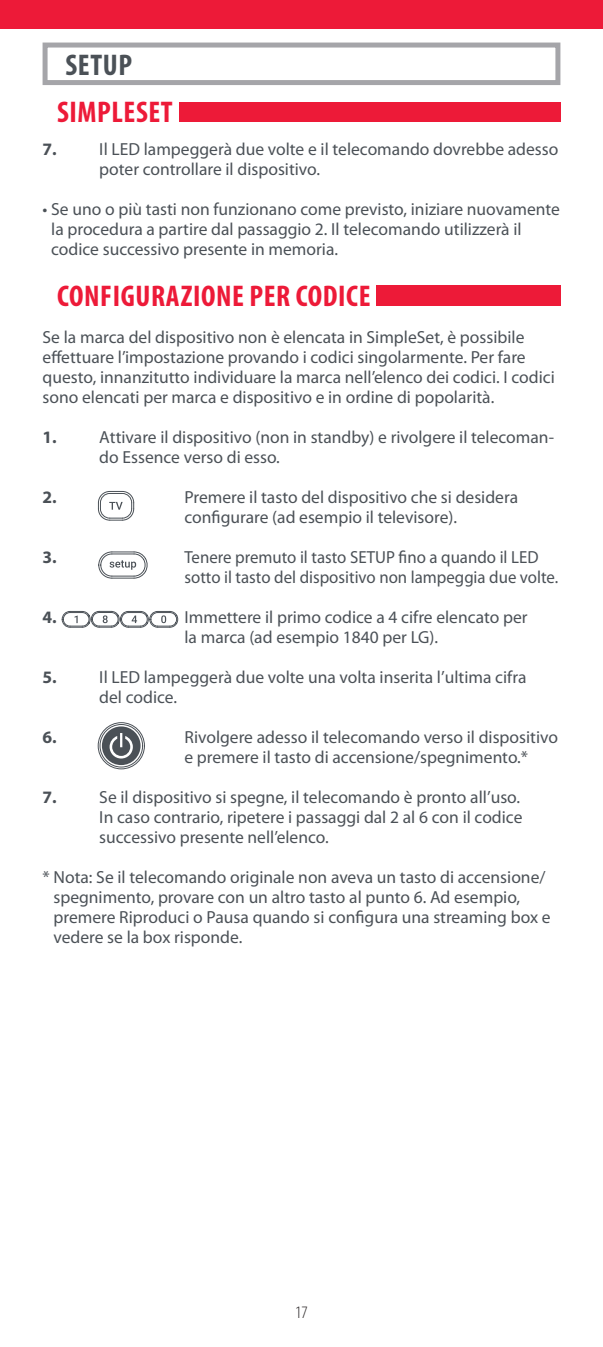
<style>
.page{position:relative;width:603px;height:1347px;background:#fff}
.page>*{position:absolute;margin:0;border:0;box-sizing:border-box;transform-origin:0 0}
.t1{font:700 condensed 30px "Myriad Pro";letter-spacing:.02em;color:#ed1a38}
.t2{font:700 condensed 30px "Myriad Pro";letter-spacing:.02em;color:#4b5157}
.t3{font:17.5px/20px "Myriad Pro";color:#4b5157}
.t4{font:17.5px/20px "Myriad Pro";color:#4b5157;scale:.96 1}
.t5{font:700 17.5px "Myriad Pro";color:#4b5157}
.t6{font:300 condensed 17.5px "Myriad Pro";color:#231f20}
</style>
<div class="page">
<div style="left:0;top:0;width:602px;height:28px;background:#ed1a38"></div>
<div style="left:43px;top:43px;width:517px;height:42px;border:5px solid #a5a5a9"></div>
<div style="left:375px;top:286px;width:185px;height:20px;background:#ed1a38"></div>
<div style="left:179px;top:102px;width:381px;height:20px;background:#ed1a38"></div>
<svg style="left:97px;top:491px;width:37px;height:30px"></svg>
<svg style="left:98px;top:551px;width:50px;height:28px"></svg>
<div style="left:98px;top:722px;width:47px;height:47px;border:1px solid #4b5157;border-radius:50%"></div>
<div style="left:100px;top:724px;width:43px;height:43px;border:1px solid #4b5157;border-radius:50%"></div>
<div style="left:102px;top:726px;width:38px;height:39px;background:#4b5157;border-radius:50%"></div>
<svg style="left:109px;top:733px;width:24px;height:25px"></svg>
<svg style="left:62px;top:611px;width:116px;height:17px"></svg>
<h1 class="t2" style="left:65px;top:46px;width:68px">SETUP</h1>
<h1 class="t1" style="left:57px;top:93px;width:117px">SIMPLESET</h1>
<p class="t5" style="left:43px;top:138px;width:16px">7.</p>
<p class="t3" style="left:99px;top:139px;width:460px">Il LED lampeggerà due volte e il telecomando dovrebbe adesso poter controllare il dispositivo.</p>
<p class="t3" style="left:51px;top:199px;width:510px;text-indent:-9px">• Se uno o più tasti non funzionano come previsto, iniziare nuovamente la procedura a partire dal passaggio 2. Il telecomando utilizzerà il codice successivo presente in memoria.</p>
<h1 class="t1" style="left:57px;top:277px;width:315px">CONFIGURAZIONE PER CODICE</h1>
<p class="t3" style="left:43px;top:327px;width:513px">Se la marca del dispositivo non è elencata in SimpleSet, è possibile effettuare l’impostazione provando i codici singolarmente. Per fare questo, innanzitutto individuare la marca nell’elenco dei codici. I codici sono elencati per marca e dispositivo e in ordine di popolarità.</p>
<p class="t5" style="left:43px;top:425px;width:16px">1.</p>
<p class="t3" style="left:99px;top:427px;width:456px">Attivare il dispositivo (non in standby) e rivolgere il telecoman&shy;do Essence verso di esso.</p>
<p class="t5" style="left:43px;top:485px;width:16px">2.</p>
<p class="t3" style="left:184px;top:487px;width:335px">Premere il tasto del dispositivo che si desidera configurare (ad esempio il televisore).</p>
<p class="t5" style="left:43px;top:545px;width:16px">3.</p>
<p class="t4" style="left:184px;top:547px;width:391px">Tenere premuto il tasto SETUP fino a quando il LED sotto il tasto del dispositivo non lampeggia due volte.</p>
<p class="t5" style="left:43px;top:605px;width:16px">4.</p>
<p class="t3" style="left:184px;top:607px;width:344px">Immettere il primo codice a 4 cifre elencato per la marca (ad esempio 1840 per LG).</p>
<p class="t5" style="left:43px;top:665px;width:16px">5.</p>
<p class="t3" style="left:99px;top:667px;width:428px">Il LED lampeggerà due volte una volta inserita l’ultima cifra del codice.</p>
<p class="t5" style="left:43px;top:725px;width:16px">6.</p>
<p class="t3" style="left:184px;top:727px;width:375px">Rivolgere adesso il telecomando verso il dispositivo e premere il tasto di accensione/spegnimento.*</p>
<p class="t5" style="left:43px;top:785px;width:16px">7.</p>
<p class="t3" style="left:99px;top:787px;width:424px">Se il dispositivo si spegne, il telecomando è pronto all’uso.<br>In caso contrario, ripetere i passaggi dal 2 al 6 con il codice successivo presente nell’elenco.</p>
<p class="t3" style="left:53px;top:867px;width:498px;text-indent:-11px">* Nota: Se il telecomando originale non aveva un tasto di accensione/ spegnimento, provare con un altro tasto al punto 6. Ad esempio, premere Riproduci o Pausa quando si configura una streaming box e vedere se la box risponde.</p>
<p class="t6" style="left:295px;top:1302px;width:14px">17</p>
</div>
